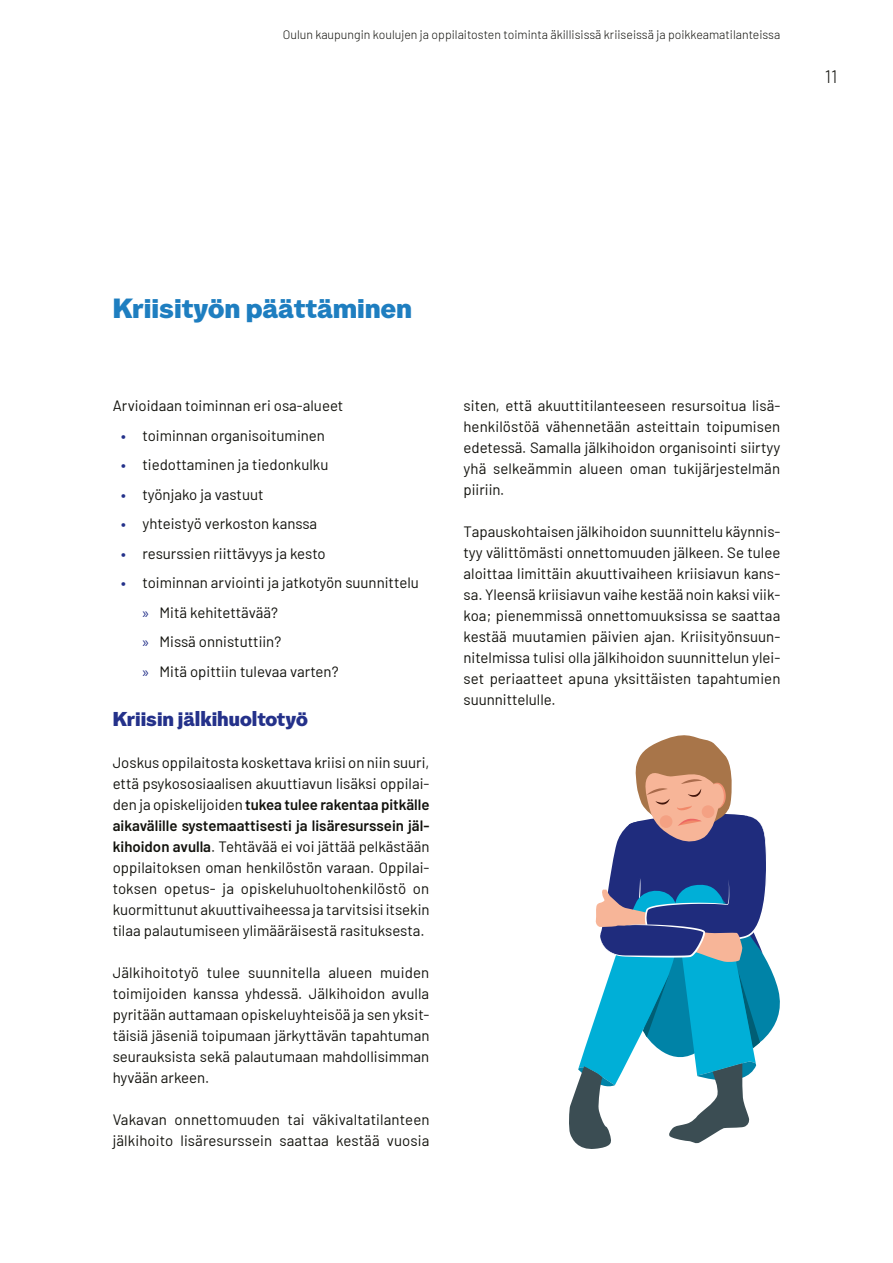
<style>
.page{position:relative;width:893px;height:1263px;background:#fff}
.page>*{position:absolute;margin:0;border:0;box-sizing:border-box;transform-origin:0 0}
.H2_otsikko{font:27px "Oulun Graadi Otsikko";color:#1e7ec0}
.H3_otsikko{font:19.5px "Oulun Graadi Otsikko";color:#24318a}
.t1{font:300 18px "Barlow";color:#12120d}
.leipis{font:15px/21px "Barlow";color:#12120d;text-align:justify}
.t2{font:300 12.3px "Barlow";color:#12120d}
.s1{font-weight:600;color:#24318a}
.s2{font-family:"Myriad Pro";color:#24318a}
.s3{font-weight:600}
</style>
<div class="page">
<svg style="left:569px;top:735px;width:211px;height:414px"></svg>
<p class="t2" style="left:283px;top:25px;width:499px">Oulun kaupungin koulujen ja oppilaitosten toiminta äkillisissä kriiseissä ja poikkeamatilanteissa</p>
<p class="t1" style="left:825px;top:64px;width:14px">11</p>
<h2 class="H2_otsikko" style="left:113px;top:291px;width:301px">Kriisityön päättäminen</h2>
<p class="leipis" style="left:113px;top:394px;width:232px">Arvioidaan toiminnan eri osa-alueet</p>
<p class="leipis" style="left:121px;top:423px;width:205px"><span class="s1">•</span> toiminnan organisoituminen</p>
<p class="leipis" style="left:121px;top:453px;width:209px"><span class="s1">•</span> tiedottaminen ja tiedonkulku</p>
<p class="leipis" style="left:121px;top:482px;width:144px"><span class="s1">•</span> työnjako ja vastuut</p>
<p class="leipis" style="left:121px;top:512px;width:198px"><span class="s1">•</span> yhteistyö verkoston kanssa</p>
<p class="leipis" style="left:121px;top:541px;width:206px"><span class="s1">•</span> resurssien riittävyys ja kesto</p>
<p class="leipis" style="left:121px;top:571px;width:299px"><span class="s1">•</span> toiminnan arviointi ja jatkotyön suunnittelu</p>
<p class="leipis" style="left:142px;top:600px;width:137px"><span class="s2">»</span> Mitä kehitettävää?</p>
<p class="leipis" style="left:142px;top:630px;width:140px"><span class="s2">»</span> Missä onnistuttiin?</p>
<p class="leipis" style="left:142px;top:659px;width:198px"><span class="s2">»</span> Mitä opittiin tulevaa varten?</p>
<h3 class="H3_otsikko" style="left:113px;top:706px;width:197px">Kriisin jälkihuoltotyö</h3>
<p class="leipis" style="left:113px;top:751px;width:318px">Joskus oppilaitosta koskettava kriisi on niin suuri, että psykososiaalisen akuuttiavun lisäksi oppilai&shy;den ja opiskelijoiden <span class="s3">tukea tulee rakentaa pitkälle aikavälille systemaattisesti ja lisäresurssein jäl&shy;kihoidon avulla</span>. Tehtävää ei voi jättää pelkästään oppilaitoksen oman henkilöstön varaan. Oppilai&shy;toksen opetus- ja opiskeluhuoltohenkilöstö on kuormittunut akuuttivaiheessa ja tarvitsisi itsekin tilaa palautumiseen ylimääräisestä rasituksesta.</p>
<p class="leipis" style="left:113px;top:961px;width:318px">Jälkihoitotyö tulee suunnitella alueen muiden toimijoiden kanssa yhdessä. Jälkihoidon avulla pyritään auttamaan opiskeluyhteisöä ja sen yksit&shy;täisiä jäseniä toipumaan järkyttävän tapahtuman seurauksista sekä palautumaan mahdollisimman hyvään arkeen.</p>
<p class="leipis" style="left:113px;top:1108px;width:318px">Vakavan onnettomuuden tai väkivaltatilanteen jälkihoito lisäresurssein saattaa kestää vuosia</p>
<p class="leipis" style="left:463px;top:394px;width:318px">siten, että akuuttitilanteeseen resursoitua lisä&shy;henkilöstöä vähennetään asteittain toipumisen edetessä. Samalla jälkihoidon organisointi siirtyy yhä selkeämmin alueen oman tukijärjestelmän piiriin.</p>
<p class="leipis" style="left:463px;top:520px;width:318px">Tapauskohtaisen jälkihoidon suunnittelu käynnis&shy;tyy välittömästi onnettomuuden jälkeen. Se tulee aloittaa limittäin akuuttivaiheen kriisiavun kans&shy;sa. Yleensä kriisiavun vaihe kestää noin kaksi viik&shy;koa; pienemmissä onnettomuuksissa se saattaa kestää muutamien päivien ajan. Kriisityönsuun&shy;nitelmissa tulisi olla jälkihoidon suunnittelun ylei&shy;set periaatteet apuna yksittäisten tapahtumien suunnittelulle.</p>
</div>
